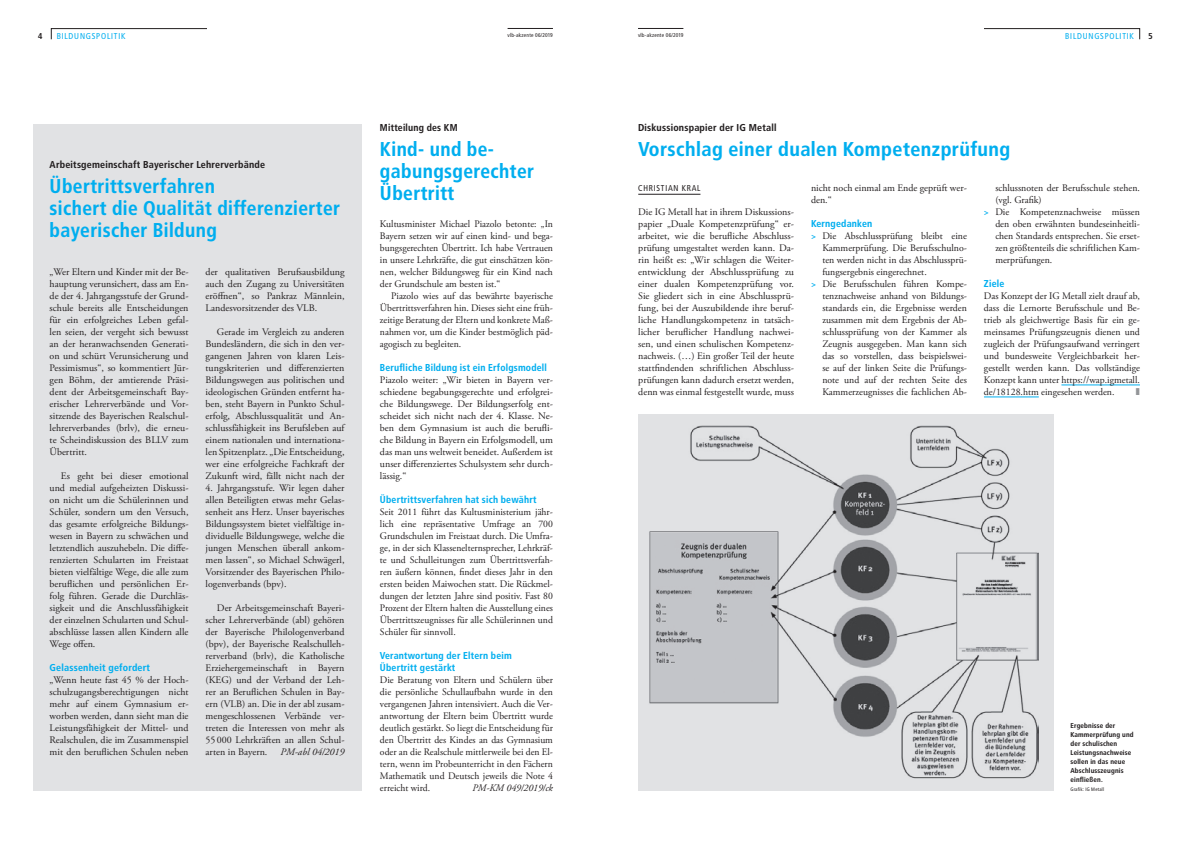
<style>
.page{position:relative;width:1191px;height:842px;background:#fff}
.page>*{position:absolute;margin:0;border:0;box-sizing:border-box;transform-origin:0 0}
._07_head_20{font:700 20px/22px "Transit";color:#00aeef}
._01_grund_stumpf{font:10px/12px "Adobe Garamond Pro";color:#231f20;text-align:justify}
._02_grund_erste_zeil{font:10px/12px "Adobe Garamond Pro";color:#231f20;text-align:justify}
._03_grund_einzug{font:10px/12px "Adobe Garamond Pro";color:#231f20;text-align:justify}
._05_zwischenhead{font:700 10px/12px "Transit";color:#00aeef}
._06_subhead{font:700 10px "Transit";color:#231f20}
._01_grund_stumpf-2{font:italic 10px "Adobe Garamond Pro";color:#231f20}
._02_grund_erste_zeil-2{font:italic 10px "Adobe Garamond Pro";color:#231f20}
.t1{font:8.5px "Transit";letter-spacing:.05em;color:#00aeef}
._04_autor{font:8.5px "Transit";letter-spacing:.05em;color:#231f20}
.t2{font:700 8.5px "Transit";color:#231f20}
._11_bu{font:700 7px/9px "Transit";color:#231f20}
.t3{font:5.5px "Transit";color:#231f20}
._11_bu-2{font:5px "Transit";color:#231f20}
.s1{font-weight:700;color:#00aeef}
</style>
<div class="page">
<svg style="left:51px;top:28px;width:156px;height:12px"></svg>
<svg style="left:984px;top:28px;width:156px;height:12px"></svg>
<hr style="left:507px;top:28px;width:46px;height:1px;background:#231f20">
<hr style="left:638px;top:28px;width:45px;height:1px;background:#231f20">
<div style="left:33px;top:125px;width:328px;height:666px;background:#e1e2e4"></div>
<div style="left:638px;top:414px;width:415px;height:376px;background:#e1e2e4"></div>
<hr style="left:638px;top:194px;width:62px;height:1px;background:#231f20">
<img style="left:649px;top:426px;width:389px;height:353px">
<hr style="left:1061px;top:385px;width:79px;height:1px;background:#00aeef">
<hr style="left:984px;top:397px;width:54px;height:1px;background:#00aeef">
<p class="t1" style="left:57px;top:31px;width:71px">BILDUNGSPOLITIK</p>
<p class="t3" style="left:507px;top:32px;width:47px">vlb-akzente 06/2019</p>
<p class="t3" style="left:638px;top:32px;width:47px">vlb-akzente 06/2019</p>
<p class="t1" style="left:1065px;top:31px;width:71px">BILDUNGSPOLITIK</p>
<p class="t2" style="left:38px;top:31px;width:6px">4</p>
<p class="t2" style="left:1148px;top:31px;width:6px">5</p>
<p class="_06_subhead" style="left:50px;top:158px;width:217px">Arbeitsgemeinschaft Bayerischer Lehrerverbände</p>
<p class="_07_head_20" style="left:50px;top:175px;width:292px">Übertrittsverfahren<br>sichert die Qualität differenzierter bayerischer Bildung</p>
<p class="_01_grund_stumpf" style="left:50px;top:266px;width:140px">„Wer Eltern und Kinder mit der Be&shy;hauptung verunsichert, dass am En&shy;de der 4. Jahrgangsstufe der Grund&shy;schule bereits alle Entscheidungen für ein erfolgreiches Leben gefal&shy;len seien, der vergeht sich bewusst an der heranwachsenden Generati&shy;on und schürt Verunsicherung und Pessimismus“, so kommentiert Jür&shy;gen Böhm, der amtierende Präsi&shy;dent der Arbeitsgemeinschaft Bay&shy;erischer Lehrerverbände und Vor&shy;sitzende des Bayerischen Realschul&shy;lehrerverbandes (brlv), die erneu&shy;te Scheindiskussion des BLLV zum Übertritt.</p>
<p class="_02_grund_erste_zeil" style="left:50px;top:470px;width:140px;text-indent:11px">Es geht bei dieser emotional und medial aufgeheizten Diskussi&shy;on nicht um die Schülerinnen und Schüler, sondern um den Versuch, das gesamte erfolgreiche Bildungs&shy;wesen in Bayern zu schwächen und letztendlich auszuhebeln. Die diffe&shy;renzierten Schularten im Freistaat bieten vielfältige Wege, die alle zum beruflichen und persönlichen Er&shy;folg führen. Gerade die Durchläs&shy;sigkeit und die Anschlussfähigkeit der einzelnen Schularten und Schul&shy;abschlüsse lassen allen Kindern alle Wege offen.</p>
<p class="_05_zwischenhead" style="left:50px;top:662px;width:102px">Gelassenheit gefordert</p>
<p class="_01_grund_stumpf" style="left:50px;top:674px;width:140px">„Wenn heute fast 45 % der Hoch&shy;schulzugangsberechtigungen nicht mehr auf einem Gymnasium er&shy;worben werden, dann sieht man die Leistungsfähigkeit der Mittel- und Realschulen, die im Zusammenspiel mit den beruflichen Schulen neben</p>
<p class="_01_grund_stumpf" style="left:206px;top:266px;width:140px">der qualitativen Berufsausbildung auch den Zugang zu Universitäten eröffnen“, so Pankraz Männlein, Landesvorsitzender des VLB.</p>
<p class="_02_grund_erste_zeil" style="left:206px;top:326px;width:140px;text-indent:11px">Gerade im Vergleich zu anderen Bundesländern, die sich in den ver&shy;gangenen Jahren von klaren Leis&shy;tungskriterien und differenzierten Bildungswegen aus politischen und ideologischen Gründen entfernt ha&shy;ben, steht Bayern in Punkto Schul&shy;erfolg, Abschlussqualität und An&shy;schlussfähigkeit ins Berufsleben auf einem nationalen und internationa&shy;len Spitzenplatz. „Die Entscheidung, wer eine erfolgreiche Fachkraft der Zukunft wird, fällt nicht nach der</p>
<p class="_02_grund_erste_zeil" style="left:206px;top:482px;width:140px">4. Jahrgangsstufe. Wir legen daher allen Beteiligten etwas mehr Gelas&shy;senheit ans Herz. Unser bayerisches Bildungssystem bietet vielfältige in&shy;dividuelle Bildungswege, welche die jungen Menschen überall ankom&shy;men lassen“, so Michael Schwägerl, Vorsitzender des Bayerischen Philo&shy;logenverbands (bpv).</p>
<p class="_02_grund_erste_zeil" style="left:206px;top:602px;width:140px;text-indent:11px">Der Arbeitsgemeinschaft Bayeri&shy;scher Lehrerverbände (abl) gehören der Bayerische Philologenverband (bpv), der Bayerische Realschulleh&shy;rerverband (brlv), die Katholische Erziehergemeinschaft in Bayern (KEG) und der Verband der Leh&shy;rer an Beruflichen Schulen in Bay&shy;ern (VLB) an. Die in der abl zusam&shy;mengeschlossenen Verbände ver&shy;treten die Interessen von mehr als 55000 Lehrkräften an allen Schul&shy;arten in Bayern.</p>
<p class="_02_grund_erste_zeil-2" style="left:280px;top:746px;width:66px">PM-abl 04/2019</p>
<p class="_06_subhead" style="left:380px;top:122px;width:79px">Mitteilung des KM</p>
<p class="_07_head_20" style="left:380px;top:138px;width:156px">Kind- und be&shy;gabungsgerechter<br>Übertritt</p>
<p class="_01_grund_stumpf" style="left:380px;top:218px;width:174px">Kultusminister Michael Piazolo betonte: „In Bayern setzen wir auf einen kind- und bega&shy;bungsgerechten Übertritt. Ich habe Vertrauen in unsere Lehrkräfte, die gut einschätzen kön&shy;nen, welcher Bildungsweg für ein Kind nach der Grundschule am besten ist.“</p>
<p class="_02_grund_erste_zeil" style="left:380px;top:290px;width:174px;text-indent:11px">Piazolo wies auf das bewährte bayerische Übertrittsverfahren hin. Dieses sieht eine früh&shy;zeitige Beratung der Eltern und konkrete Maß&shy;nahmen vor, um die Kinder bestmöglich päd&shy;agogisch zu begleiten.</p>
<p class="_05_zwischenhead" style="left:380px;top:362px;width:168px">Berufliche Bildung ist ein Erfolgsmodell</p>
<p class="_01_grund_stumpf" style="left:380px;top:374px;width:174px">Piazolo weiter: „Wir bieten in Bayern ver&shy;schiedene begabungsgerechte und erfolgrei&shy;che Bildungswege. Der Bildungserfolg ent&shy;scheidet sich nicht nach der 4. Klasse. Ne&shy;ben dem Gymnasium ist auch die berufli&shy;che Bildung in Bayern ein Erfolgsmodell, um das man uns weltweit beneidet. Außerdem ist unser differenziertes Schulsystem sehr durch&shy;lässig.“</p>
<p class="_05_zwischenhead" style="left:380px;top:494px;width:158px">Übertrittsverfahren hat sich bewährt</p>
<p class="_01_grund_stumpf" style="left:380px;top:506px;width:174px">Seit 2011 führt das Kultusministerium jähr&shy;lich eine repräsentative Umfrage an 700<br>Grundschulen im Freistaat durch. Die Umfra&shy;ge, in der sich Klassenelternsprecher, Lehrkräf&shy;te und Schulleitungen zum Übertrittsverfah&shy;ren äußern können, findet dieses Jahr in den ersten beiden Maiwochen statt. Die Rückmel&shy;dungen der letzten Jahre sind positiv. Fast 80<br>Prozent der Eltern halten die Ausstellung eines Übertrittszeugnisses für alle Schülerinnen und Schüler für sinnvoll.</p>
<p class="_05_zwischenhead" style="left:380px;top:650px;width:133px">Verantwortung der Eltern beim<br>Übertritt gestärkt</p>
<p class="_01_grund_stumpf" style="left:380px;top:674px;width:174px">Die Beratung von Eltern und Schülern über die persönliche Schullaufbahn wurde in den vergangenen Jahren intensiviert. Auch die Ver&shy;antwortung der Eltern beim Übertritt wurde deutlich gestärkt. So liegt die Entscheidung für den Übertritt des Kindes an das Gymnasium oder an die Realschule mittlerweile bei den El&shy;tern, wenn im Probeunterricht in den Fächern Mathematik und Deutsch jeweils die Note 4 erreicht wird.</p>
<p class="_01_grund_stumpf-2" style="left:472px;top:782px;width:82px">PM-KM 049/2019/ck</p>
<p class="_06_subhead" style="left:638px;top:122px;width:140px">Diskussionspapier der IG Metall</p>
<p class="_07_head_20" style="left:638px;top:138px;width:374px">Vorschlag einer dualen Kompetenzprüfung</p>
<p class="_04_autor" style="left:638px;top:183px;width:64px">CHRISTIAN KRAL</p>
<p class="_01_grund_stumpf" style="left:638px;top:206px;width:157px">Die IG Metall hat in ihrem Diskussions&shy;papier „Duale Kompetenzprüfung“ er&shy;arbeitet, wie die berufliche Abschluss&shy;prüfung umgestaltet werden kann. Da&shy;rin heißt es: „Wir schlagen die Weiter&shy;entwicklung der Abschlussprüfung zu einer dualen Kompetenzprüfung vor.<br>Sie gliedert sich in eine Abschlussprü&shy;fung, bei der Auszubildende ihre beruf&shy;liche Handlungskompetenz in tatsäch&shy;licher beruflicher Handlung nachwei&shy;sen, und einen schulischen Kompetenz&shy;nachweis. (…) Ein großer Teil der heute stattfindenden schriftlichen Abschluss&shy;prüfungen kann dadurch ersetzt werden, denn was einmal festgestellt wurde, muss</p>
<p class="_01_grund_stumpf" style="left:811px;top:182px;width:157px">nicht noch einmal am Ende geprüft wer&shy;den.“</p>
<p class="_05_zwischenhead" style="left:811px;top:218px;width:63px">Kerngedanken</p>
<p class="_03_grund_einzug" style="left:822px;top:230px;width:146px;text-indent:-11px"><span class="s1">&gt;</span> Die Abschlussprüfung bleibt eine Kammerprüfung. Die Berufsschulno&shy;ten werden nicht in das Abschlussprü&shy;fungsergebnis eingerechnet.</p>
<p class="_03_grund_einzug" style="left:822px;top:278px;width:146px;text-indent:-11px"><span class="s1">&gt;</span> Die Berufsschulen führen Kompe&shy;tenznachweise anhand von Bildungs&shy;standards ein, die Ergebnisse werden zusammen mit dem Ergebnis der Ab&shy;schlussprüfung von der Kammer als Zeugnis ausgegeben. Man kann sich das so vorstellen, dass beispielswei&shy;se auf der linken Seite die Prüfungs&shy;note und auf der rechten Seite des Kammerzeugnisses die fachlichen Ab-</p>
<p class="_03_grund_einzug" style="left:995px;top:182px;width:146px">schlussnoten der Berufsschule stehen. (vgl. Grafik)</p>
<p class="_03_grund_einzug" style="left:995px;top:206px;width:146px;text-indent:-11px"><span class="s1">&gt;</span> Die Kompetenznachweise müssen den oben erwähnten bundeseinheitli&shy;chen Standards entsprechen. Sie erset&shy;zen größtenteils die schriftlichen Kam&shy;merprüfungen.</p>
<p class="_05_zwischenhead" style="left:984px;top:278px;width:22px">Ziele</p>
<p class="_01_grund_stumpf" style="left:984px;top:290px;width:157px">Das Konzept der IG Metall zielt drauf ab, dass die Lernorte Berufsschule und Be&shy;trieb als gleichwertige Basis für ein ge&shy;meinsames Prüfungszeugnis dienen und zugleich der Prüfungsaufwand verringert und bundesweite Vergleichbarkeit her&shy;gestellt werden kann. Das vollständige Konzept kann unter https://wap.igmetall. de/18128.htm eingesehen werden.</p>
<p class="_11_bu" style="left:1070px;top:721px;width:65px">Ergebnisse der<br>Kammerprüfung und der schulischen<br>Leistungsnachweise sollen in das neue<br>Abschlusszeugnis einfließen.</p>
<p class="_11_bu-2" style="left:1070px;top:786px;width:35px">Grafik: IG Metall</p>
</div>
